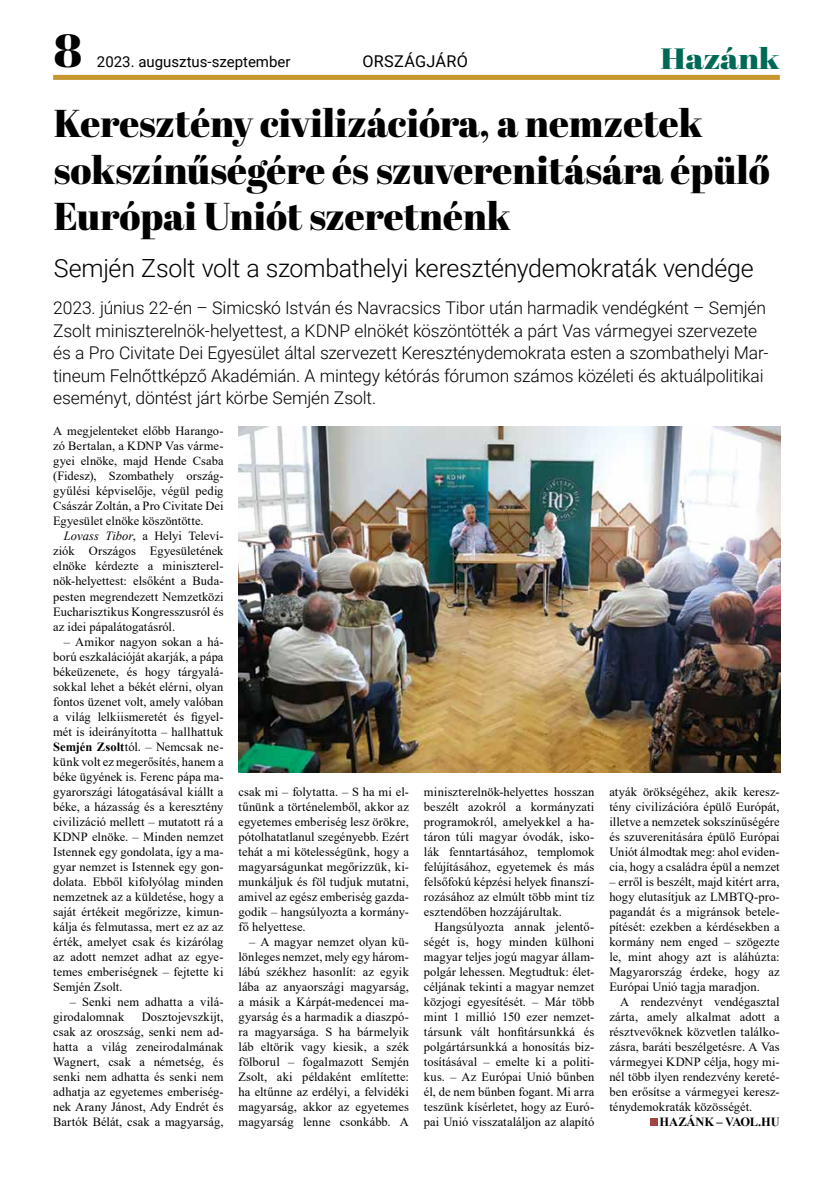
<style>
.page{position:relative;width:833px;height:1188px;background:#fff}
.page>*{position:absolute;margin:0;border:0;box-sizing:border-box;transform-origin:0 0}
.t1{font:38.75px/46.5px "Abril Fatface";color:#000}
.t2{font:29.38px "Abril Fatface";letter-spacing:-.01em;color:#006956;scale:1.15 1}
.t3{font:300 25px "Roboto";letter-spacing:-.01em;color:#000}
.t4{font:300 17.5px/22.5px "Roboto";letter-spacing:-.01em;color:#000}
.t5{font:16.25px "Roboto";letter-spacing:.015em;color:#000}
.t6{font:15px "Roboto";color:#000}
.t7{font:12.5px/15px "Times New Roman";letter-spacing:.005em;color:#000;text-align:justify}
.t8{font:700 12.5px "Times New Roman";letter-spacing:-.01em;color:#000}
.s1{font-family:"Abril Fatface";font-size:46.25px}
.s2{font-style:italic}
.s3{font-weight:700}
</style>
<div class="page">
<div style="left:53px;top:75px;width:727px;height:5px;background:#c7962c"></div>
<div style="left:650px;top:1118px;width:7px;height:7px;background:#a24644"></div>
<img style="left:238px;top:426px;width:542px;height:346px">
<p class="t6" style="left:54px;top:51px;width:238px"><span class="s1">8</span> 2023. augusztus-szeptember</p>
<h3 class="t5" style="left:362px;top:50px;width:107px">ORSZÁGJÁRÓ</h3>
<h2 class="t2" style="left:660px;top:38px;width:105px">Hazánk</h2>
<h1 class="t1" style="left:54px;top:99px;width:717px">Keresztény civilizációra, a nemzetek sokszínűségére és szuverenitására épülő<br>Európai Uniót szeretnénk</h1>
<h3 class="t3" style="left:54px;top:251px;width:701px">Semjén Zsolt volt a szombathelyi kereszténydemokraták vendége</h3>
<p class="t4" style="left:53px;top:296px;width:717px">2023. június 22-én – Simicskó István és Navracsics Tibor után harmadik vendégként – Semjén Zsolt miniszterelnök-helyettest, a KDNP elnökét köszöntötték a párt Vas vármegyei szervezete és a Pro Civitate Dei Egyesület által szervezett Kereszténydemokrata esten a szombathelyi Mar&shy;tineum Felnőttképző Akadémián. A mintegy kétórás fórumon számos közéleti és aktuálpolitikai eseményt, döntést járt körbe Semjén Zsolt.</p>
<p class="t7" style="left:53px;top:423px;width:172px">A megjelenteket előbb Harango&shy;zó Bertalan, a KDNP Vas várme&shy;gyei elnöke, majd Hende Csaba (Fidesz), Szombathely ország&shy;gyűlési képviselője, végül pedig Császár Zoltán, a Pro Civitate Dei Egyesület elnöke köszöntötte.</p>
<p class="t7" style="left:53px;top:528px;width:172px;text-indent:11px"><span class="s2">Lovass Tibor</span>, a Helyi Televí&shy;ziók Országos Egyesületének elnöke kérdezte a miniszterel&shy;nök-helyettest: elsőként a Buda&shy;pesten megrendezett Nemzetközi Eucharisztikus Kongresszusról és az idei pápalátogatásról.</p>
<p class="t7" style="left:53px;top:633px;width:172px;text-indent:11px">– Amikor nagyon sokan a há&shy;ború eszkalációját akarják, a pápa békeüzenete, és hogy tárgyalá&shy;sokkal lehet a békét elérni, olyan fontos üzenet volt, amely valóban a világ lelkiismeretét és figyel&shy;mét is ideirányította – hallhattuk <span class="s3">Semjén Zsolt</span>tól. – Nemcsak ne&shy;künk volt ez megerősítés, hanem a béke ügyének is. Ferenc pápa ma&shy;gyarországi látogatásával kiállt a béke, a házasság és a keresztény civilizáció mellett – mutatott rá a KDNP elnöke. – Minden nemzet Istennek egy gondolata, így a ma&shy;gyar nemzet is Istennek egy gon&shy;dolata. Ebből kifolyólag minden nemzetnek az a küldetése, hogy a saját értékeit megőrizze, kimun&shy;kálja és felmutassa, mert ez az az érték, amelyet csak és kizárólag az adott nemzet adhat az egye&shy;temes emberiségnek – fejtette ki Semjén Zsolt.</p>
<p class="t7" style="left:53px;top:993px;width:172px;text-indent:17px">– Senki nem adhatta a vilá&shy;girodalomnak</p>
<p class="t7" style="left:238px;top:783px;width:172px">csak mi – folytatta. – S ha mi el&shy;tűnünk a történelemből, akkor az egyetemes emberiség lesz örökre, pótolhatatlanul szegényebb. Ezért tehát a mi kötelességünk, hogy a magyarságunkat megőrizzük, ki&shy;munkáljuk és föl tudjuk mutatni, amivel az egész emberiség gazda&shy;godik – hangsúlyozta a kormány&shy;fő helyettese.</p>
<p class="t7" style="left:238px;top:933px;width:172px;text-indent:11px">– A magyar nemzet olyan kü&shy;lönleges nemzet, mely egy három&shy;lábú székhez hasonlít: az egyik lába az anyaországi magyarság, a másik a Kárpát-medencei ma&shy;gyarság és a harmadik a diaszpó&shy;ra magyarsága. S ha bármelyik láb eltörik vagy kiesik, a szék fölborul – fogalmazott Semjén Zsolt, aki példaként említette: ha eltűnne az erdélyi, a felvidéki magyarság, akkor az egyetemes magyarság lenne csonkább. A</p>
<p class="t7" style="left:424px;top:783px;width:172px">miniszterelnök-helyettes hosszan beszélt azokról a kormányzati programokról, amelyekkel a ha&shy;táron túli magyar óvodák, isko&shy;lák fenntartásához, templomok felújításához, egyetemek és más felsőfokú képzési helyek finanszí&shy;rozásához az elmúlt több mint tíz esztendőben hozzájárultak.</p>
<p class="t7" style="left:424px;top:918px;width:172px;text-indent:11px">Hangsúlyozta annak jelentő&shy;ségét is, hogy minden külhoni magyar teljes jogú magyar állam&shy;polgár lehessen. Megtudtuk: élet&shy;céljának tekinti a magyar nemzet közjogi egyesítését. – Már több mint 1 millió 150 ezer nemzet&shy;társunk vált honfitársunkká és polgártársunkká a honosítás biz&shy;tosításával – emelte ki a politi&shy;kus. – Az Európai Unió bűnben él, de nem bűnben fogant. Mi arra teszünk kísérletet, hogy az Euró&shy;pai Unió visszataláljon az alapító</p>
<p class="t7" style="left:609px;top:783px;width:172px">atyák örökségéhez, akik keresz&shy;tény civilizációra épülő Európát, illetve a nemzetek sokszínűségére és szuverenitására épülő Európai Uniót álmodtak meg: ahol eviden&shy;cia, hogy a családra épül a nemzet</p>
<p class="t7" style="left:609px;top:873px;width:172px">– erről is beszélt, majd kitért arra, hogy elutasítjuk az LMBTQ-pro&shy;pagandát és a migránsok betele&shy;pítését: ezekben a kérdésekben a kormány nem enged – szögezte le, mint ahogy azt is aláhúzta:<br>Magyarország érdeke, hogy az Európai Unió tagja maradjon.</p>
<p class="t7" style="left:609px;top:993px;width:172px;text-indent:11px">A rendezvényt vendégasztal zárta, amely alkalmat adott a résztvevőknek közvetlen találko&shy;zásra, baráti beszélgetésre. A Vas vármegyei KDNP célja, hogy mi&shy;nél több ilyen rendezvény kereté&shy;ben erősítse a vármegyei keresz&shy;ténydemokraták közösségét.</p>
<p class="t8" style="left:659px;top:1112px;width:122px">HAZÁNK – VAOL.HU</p>
<p class="t7" style="left:53px;top:1008px;width:172px;text-indent:89px">Dosztojevszkijt, csak az oroszság, senki nem ad&shy;hatta a világ zeneirodalmának Wagnert, csak a németség, és senki nem adhatta és senki nem adhatja az egyetemes emberiség&shy;nek Arany Jánost, Ady Endrét és Bartók Bélát, csak a magyarság,</p>
</div>
